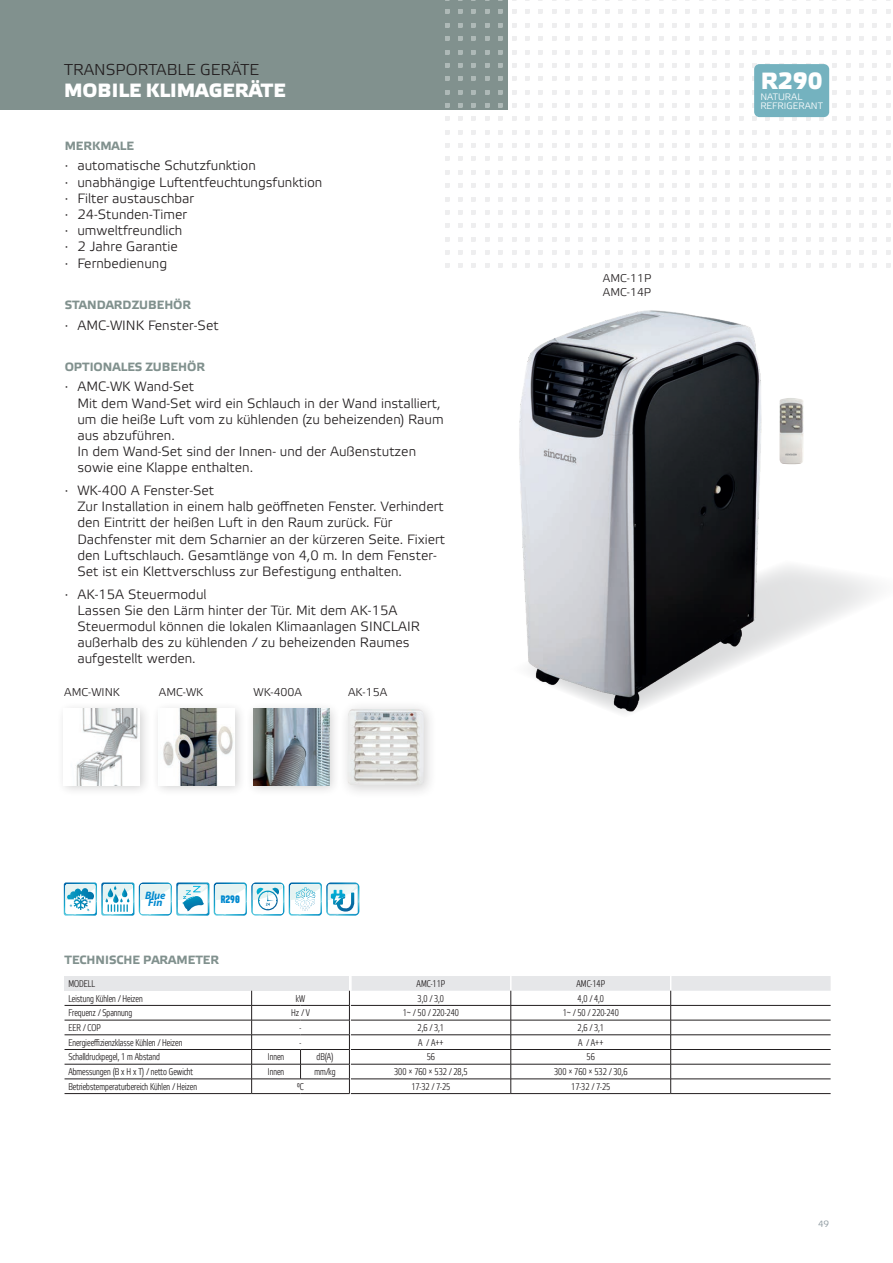
<style>
.page{position:relative;width:893px;height:1263px;background:#fff}
.page>*{position:absolute;margin:0;border:0;box-sizing:border-box;transform-origin:0 0}
.t1{font:500 23.55px "Etelka";color:#fff}
.t2{font:500 19.2px "Etelka";color:#fff}
.t3{font:300 15.75px "Etelka";color:#231f20}
.t4{font:13.5px/16.2px "Etelka Light Pro";color:#231f20}
.t5{font:700 12px "Etelka Text Pro";color:#81918e}
.t6{font:11.25px/13.5px "Etelka Light Pro";color:#231f20}
.t7{font:italic 700 10.8px/7.6px "Myriad Pro";color:#0089cf}
.t8{font:10.8px "Header 15";color:#0089cf}
.t9{font:9.75px/14.7px "Etelka Narrow Light Pro";color:#231f20}
.t10{font:9.3px/8.6px "Etelka Light Pro";color:#fff}
.t11{font:9px "Etelka Light Pro";color:#828f96}
</style>
<div class="page">
<div style="left:0;top:0;width:508px;height:109px;background:#81918e"></div>
<svg style="left:444px;top:0;width:447px;height:267px"></svg>
<div style="left:754px;top:64px;width:75px;height:53px;background:#74b2bf;border-radius:5px"></div>
<svg style="left:64px;top:882px;width:295px;height:34px"></svg>
<hr style="left:351px;top:1093px;width:160px;height:1px;background:#231f20">
<hr style="left:511px;top:1093px;width:160px;height:1px;background:#231f20">
<hr style="left:671px;top:1093px;width:160px;height:1px;background:#231f20">
<svg style="left:801px;top:567px;width:75px;height:67px"></svg>
<div style="left:56px;top:701px;width:96px;height:96px;background:#231f20;opacity:.2"></div>
<img style="left:64px;top:709px;width:76px;height:76px">
<div style="left:151px;top:701px;width:95px;height:96px;background:#231f20;opacity:.2"></div>
<img style="left:158px;top:709px;width:77px;height:76px">
<div style="left:245px;top:701px;width:96px;height:96px;background:#231f20;opacity:.2"></div>
<img style="left:253px;top:709px;width:76px;height:76px">
<div style="left:339px;top:700px;width:99px;height:99px;background:#231f20;opacity:.2"></div>
<img style="left:348px;top:709px;width:76px;height:76px">
<img style="left:519px;top:310px;width:282px;height:403px">
<img style="left:779px;top:398px;width:25px;height:66px">
<div style="left:65px;top:976px;width:284px;height:15px;background:#e6e7e9"></div>
<hr style="left:65px;top:1005px;width:187px;height:1px;background:#231f20">
<hr style="left:65px;top:1020px;width:187px;height:1px;background:#231f20">
<hr style="left:252px;top:1064px;width:49px;height:1px;background:#231f20">
<hr style="left:301px;top:1064px;width:49px;height:1px;background:#231f20">
<hr style="left:252px;top:1078px;width:49px;height:1px;background:#231f20">
<hr style="left:301px;top:1078px;width:49px;height:1px;background:#231f20">
<svg style="left:300px;top:1050px;width:1px;height:29px"></svg>
<hr style="left:65px;top:1034px;width:187px;height:1px;background:#231f20">
<hr style="left:65px;top:1049px;width:187px;height:1px;background:#231f20">
<hr style="left:252px;top:1005px;width:49px;height:1px;background:#231f20">
<hr style="left:301px;top:1005px;width:49px;height:1px;background:#231f20">
<hr style="left:252px;top:1020px;width:49px;height:1px;background:#231f20">
<hr style="left:301px;top:1020px;width:49px;height:1px;background:#231f20">
<hr style="left:252px;top:1034px;width:49px;height:1px;background:#231f20">
<hr style="left:301px;top:1034px;width:49px;height:1px;background:#231f20">
<hr style="left:252px;top:1049px;width:49px;height:1px;background:#231f20">
<hr style="left:301px;top:1049px;width:49px;height:1px;background:#231f20">
<hr style="left:65px;top:1064px;width:187px;height:1px;background:#231f20">
<hr style="left:65px;top:1078px;width:187px;height:1px;background:#231f20">
<svg style="left:251px;top:991px;width:1px;height:102px"></svg>
<svg style="left:349px;top:976px;width:482px;height:117px"></svg>
<hr style="left:65px;top:1093px;width:187px;height:1px;background:#231f20">
<hr style="left:252px;top:1093px;width:49px;height:1px;background:#231f20">
<hr style="left:301px;top:1093px;width:49px;height:1px;background:#231f20">
<p class="t3" style="left:64px;top:61px;width:197px">TRANSPORTABLE GERÄTE</p>
<h2 class="t2" style="left:64px;top:80px;width:223px">MOBILE KLIMAGERÄTE</h2>
<p class="t5" style="left:65px;top:139px;width:71px">MERKMALE</p>
<p class="t4" style="left:65px;top:159px;width:259px">· automatische Schutzfunktion<br>· unabhängige Luftentfeuchtungsfunktion · Filter austauschbar<br>· 24-Stunden-Timer<br>· umweltfreundlich<br>· 2 Jahre Garantie<br>· Fernbedienung</p>
<p class="t5" style="left:65px;top:298px;width:128px">STANDARDZUBEHÖR</p>
<p class="t4" style="left:65px;top:318px;width:156px">· AMC-WINK Fenster-Set</p>
<p class="t5" style="left:65px;top:360px;width:142px">OPTIONALES ZUBEHÖR</p>
<p class="t4" style="left:77px;top:379px;width:368px;text-indent:-13px">· AMC-WK Wand-Set<br>Mit dem Wand-Set wird ein Schlauch in der Wand installiert, um die heiße Luft vom zu kühlenden (zu beheizenden) Raum aus abzuführen.<br>In dem Wand-Set sind der Innen- und der Außenstutzen sowie eine Klappe enthalten.</p>
<p class="t4" style="left:77px;top:483px;width:369px;text-indent:-13px">· WK-400 A Fenster-Set<br>Zur Installation in einem halb geöffneten Fenster. Verhindert den Eintritt der heißen Luft in den Raum zurück. Für Dachfenster mit dem Scharnier an der kürzeren Seite. Fixiert den Luftschlauch. Gesamtlänge von 4,0 m. In dem Fenster-Set ist ein Klettverschluss zur Befestigung enthalten.</p>
<p class="t4" style="left:77px;top:587px;width:344px;text-indent:-13px">· AK-15A Steuermodul<br>Lassen Sie den Lärm hinter der Tür. Mit dem AK-15A Steuermodul können die lokalen Klimaanlagen SINCLAIR außerhalb des zu kühlenden / zu beheizenden Raumes aufgestellt werden.</p>
<p class="t6" style="left:64px;top:686px;width:57px">AMC-WINK</p>
<p class="t6" style="left:159px;top:686px;width:46px">AMC-WK</p>
<p class="t6" style="left:253px;top:686px;width:50px">WK-400A</p>
<p class="t6" style="left:348px;top:686px;width:41px">AK-15A</p>
<p class="t7" style="left:145px;top:891px;width:22px">Blue<br>Fin</p>
<p class="t8" style="left:221px;top:893px;width:21px">R290</p>
<p class="t5" style="left:65px;top:954px;width:156px">TECHNISCHE PARAMETER</p>
<p class="t6" style="left:603px;top:272px;width:50px">AMC-11P<br>AMC-14P</p>
<p class="t9" style="left:68px;top:977px;width:76px">MODELL<br>Leistung Kühlen / Heizen</p>
<p class="t9" style="left:296px;top:991px;width:11px">kW</p>
<p class="t9" style="left:68px;top:1006px;width:66px">Frequenz / Spannung</p>
<p class="t9" style="left:291px;top:1006px;width:20px">Hz / V</p>
<p class="t9" style="left:68px;top:1021px;width:34px">EER / COP</p>
<p class="t9" style="left:300px;top:1021px;width:3px">-</p>
<p class="t9" style="left:68px;top:1035px;width:116px">Energieeffizienzklasse Kühlen / Heizen</p>
<p class="t9" style="left:300px;top:1035px;width:3px">-</p>
<p class="t9" style="left:68px;top:1050px;width:93px">Schalldruckpegel, 1 m Abstand</p>
<p class="t9" style="left:268px;top:1050px;width:18px">Innen</p>
<p class="t9" style="left:317px;top:1050px;width:18px">dB(A)</p>
<p class="t9" style="left:68px;top:1065px;width:126px">Abmessungen (B x H x T) / netto Gewicht</p>
<p class="t9" style="left:268px;top:1065px;width:18px">Innen</p>
<p class="t9" style="left:314px;top:1065px;width:23px">mm/kg</p>
<p class="t9" style="left:68px;top:1080px;width:130px">Betriebstemperaturbereich Kühlen / Heizen</p>
<p class="t9" style="left:297px;top:1080px;width:8px">°C</p>
<p class="t9" style="left:417px;top:977px;width:30px">AMC-11P</p>
<p class="t9" style="left:576px;top:977px;width:30px">AMC-14P</p>
<p class="t9" style="left:418px;top:991px;width:28px">3,0 / 3,0</p>
<p class="t9" style="left:578px;top:991px;width:28px">4,0 / 4,0</p>
<p class="t9" style="left:403px;top:1006px;width:58px">1~ / 50 / 220-240</p>
<p class="t9" style="left:563px;top:1006px;width:58px">1~ / 50 / 220-240</p>
<p class="t9" style="left:418px;top:1021px;width:28px">2,6 / 3,1</p>
<p class="t9" style="left:578px;top:1021px;width:28px">2,6 / 3,1</p>
<p class="t9" style="left:418px;top:1035px;width:27px">A / A++</p>
<p class="t9" style="left:578px;top:1035px;width:27px">A / A++</p>
<p class="t9" style="left:427px;top:1050px;width:10px">56</p>
<p class="t9" style="left:587px;top:1050px;width:10px">56</p>
<p class="t9" style="left:394px;top:1065px;width:75px">300 × 760 × 532 / 28,5</p>
<p class="t9" style="left:554px;top:1065px;width:75px">300 × 760 × 532 / 30,6</p>
<p class="t9" style="left:411px;top:1080px;width:41px">17-32 / 7-25</p>
<p class="t9" style="left:571px;top:1080px;width:41px">17-32 / 7-25</p>
<h1 class="t1" style="left:761px;top:67px;width:63px">R290</h1>
<p class="t10" style="left:760px;top:94px;width:64px">NATURAL<br>REFRIGERANT</p>
<p class="t11" style="left:818px;top:1219px;width:13px">49</p>
</div>
